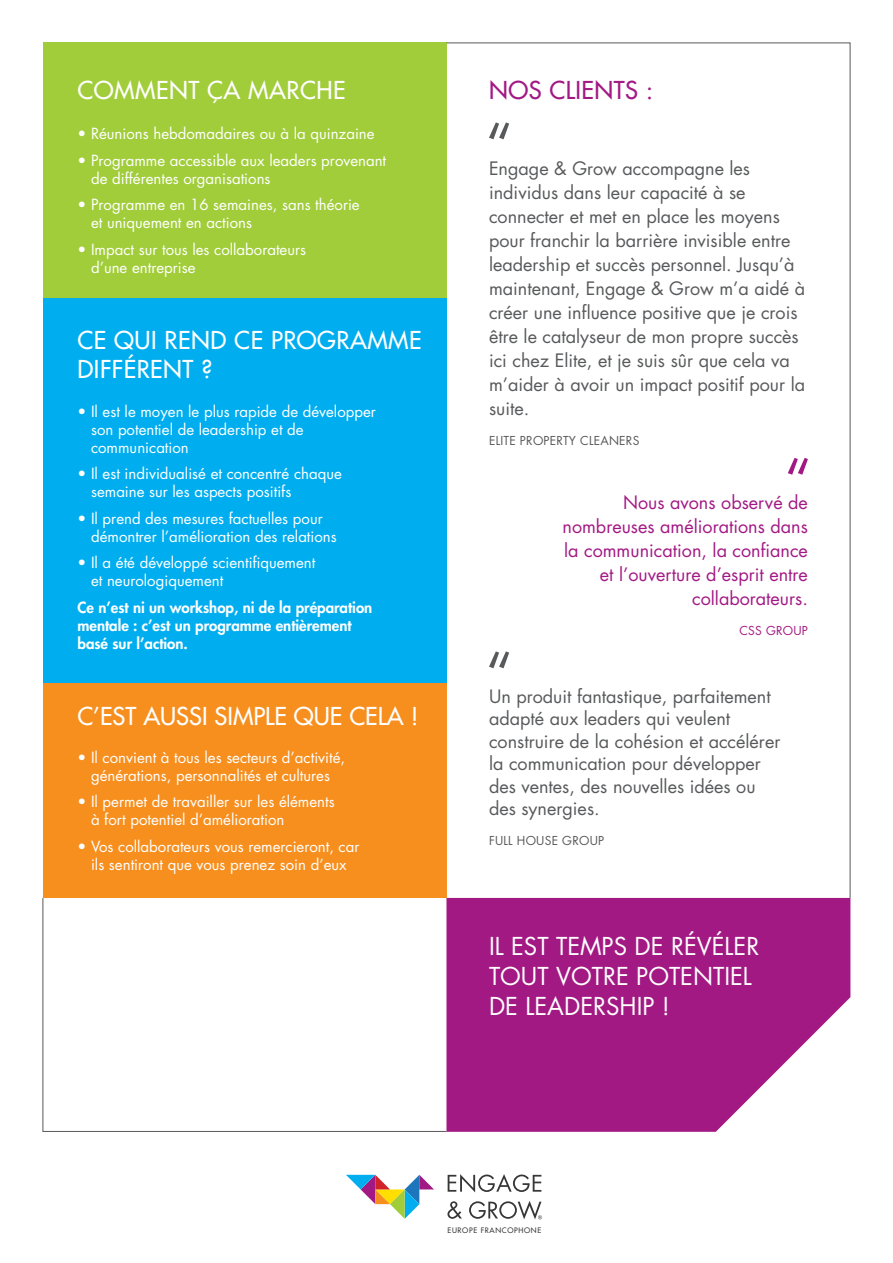
<style>
.page{position:relative;width:893px;height:1263px;background:#fff}
.page>*{position:absolute;margin:0;border:0;box-sizing:border-box;transform-origin:0 0}
.t1{font:24px/30px "Futura Std";color:#fff}
.t2{font:500 24px/28.8px "Futura Std";letter-spacing:.02em;color:#fff}
.t3{font:500 24px "Futura Std";color:#fff}
.t4{font:500 24px "Futura Std";letter-spacing:.02em;color:#a31984}
.t5{font:18px/24px "Futura Std";color:#58595b}
.t6{font:18px/24px "Futura Std";color:#a31984;text-align:right}
.t7{font:15px/18px "Futura Std";color:#fff}
.t8{font:800 15px/18px "Futura Std";color:#fff}
.t9{font:12px "Futura Std";letter-spacing:.02em;color:#58595b}
.t10{font:12px "Futura Std";letter-spacing:.02em;color:#a31984}
.t11{font:500 7.35px "Futura Std";letter-spacing:.09em;color:#383738}
</style>
<div class="page">
<svg style="left:42px;top:898px;width:404px;height:234px"></svg>
<svg style="left:446px;top:899px;width:404px;height:233px;fill:#a31984"></svg>
<div style="left:43px;top:43px;width:403px;height:255px;background:#a1cd3a"></div>
<div style="left:43px;top:678px;width:403px;height:220px;background:#f78f1e"></div>
<div style="left:43px;top:298px;width:403px;height:384px;background:#00aeef"></div>
<svg style="left:446px;top:42px;width:405px;height:857px"></svg>
<svg style="left:448px;top:1174px;width:93px;height:18px"></svg>
<svg style="left:447px;top:1201px;width:15px;height:18px"></svg>
<svg style="left:346px;top:1175px;width:88px;height:44px"></svg>
<svg style="left:469px;top:1201px;width:73px;height:18px"></svg>
<svg style="left:489px;top:122px;width:20px;height:17px"></svg>
<svg style="left:788px;top:458px;width:20px;height:17px"></svg>
<svg style="left:489px;top:651px;width:20px;height:17px"></svg>
<h1 class="t2" style="left:78px;top:76px;width:270px">COMMENT ÇA MARCHE</h1>
<h1 class="t4" style="left:489px;top:75px;width:166px">NOS CLIENTS :</h1>
<p class="t7" style="left:78px;top:125px;width:299px">• Réunions hebdomadaires ou à la quinzaine</p>
<p class="t7" style="left:91px;top:151px;width:297px;text-indent:-14px">• Programme accessible aux leaders provenant de différentes organisations</p>
<p class="t7" style="left:91px;top:196px;width:270px;text-indent:-14px">• Programme en 16 semaines, sans théorie et uniquement en actions</p>
<p class="t7" style="left:91px;top:240px;width:217px;text-indent:-14px">• Impact sur tous les collaborateurs d’une entreprise</p>
<h1 class="t2" style="left:78px;top:326px;width:346px">CE QUI REND CE PROGRAMME<br>DIFFÉRENT ?</h1>
<p class="t7" style="left:91px;top:402px;width:286px;text-indent:-14px">• Il est le moyen le plus rapide de développer son potentiel de leadership et de communication</p>
<p class="t7" style="left:91px;top:465px;width:252px;text-indent:-14px">• Il est individualisé et concentré chaque semaine sur les aspects positifs</p>
<p class="t7" style="left:91px;top:509px;width:247px;text-indent:-14px">• Il prend des mesures factuelles pour démontrer l’amélioration des relations</p>
<p class="t7" style="left:91px;top:554px;width:226px;text-indent:-14px">• Il a été développé scientifiquement et neurologiquement</p>
<p class="t8" style="left:78px;top:598px;width:296px">Ce n’est ni un workshop, ni de la préparation mentale : c’est un programme entièrement basé sur l’action.</p>
<h1 class="t3" style="left:78px;top:701px;width:342px">C’EST AUSSI SIMPLE QUE CELA !</h1>
<p class="t7" style="left:78px;top:748px;width:269px;text-align:center">• Il convient à tous les secteurs d’activité, générations, personnalités et cultures</p>
<p class="t7" style="left:91px;top:793px;width:245px;text-indent:-14px">• Il permet de travailler sur les éléments à fort potentiel d’amélioration</p>
<p class="t7" style="left:78px;top:837px;width:283px;text-align:center">• Vos collaborateurs vous remercieront, car ils sentiront que vous prenez soin d’eux</p>
<p class="t5" style="left:489px;top:157px;width:318px">Engage &amp; Grow accompagne les individus dans leur capacité à se connecter et met en place les moyens pour franchir la barrière invisible entre leadership et succès personnel. Jusqu’à maintenant, Engage &amp; Grow m’a aidé à créer une influence positive que je crois être le catalyseur de mon propre succès ici chez Elite, et je suis sûr que cela va m’aider à avoir un impact positif pour la suite.</p>
<p class="t9" style="left:489px;top:433px;width:152px">ELITE PROPERTY CLEANERS</p>
<p class="t6" style="left:562px;top:491px;width:247px">Nous avons observé de nombreuses améliorations dans la communication, la confiance et l’ouverture d’esprit entre collaborateurs.</p>
<p class="t10" style="left:739px;top:623px;width:70px">CSS GROUP</p>
<p class="t5" style="left:489px;top:685px;width:293px;line-height:22.5px">Un produit fantastique, parfaitement adapté aux leaders qui veulent construire de la cohésion et accélérer la communication pour développer des ventes, des nouvelles idées ou des synergies.</p>
<p class="t9" style="left:489px;top:833px;width:117px">FULL HOUSE GROUP</p>
<h1 class="t1" style="left:489px;top:931px;width:272px">IL EST TEMPS DE RÉVÉLER<br>TOUT VOTRE POTENTIEL<br>DE LEADERSHIP !</h1>
<p class="t11" style="left:447px;top:1225px;width:95px">EUROPE FRANCOPHONE</p>
</div>
